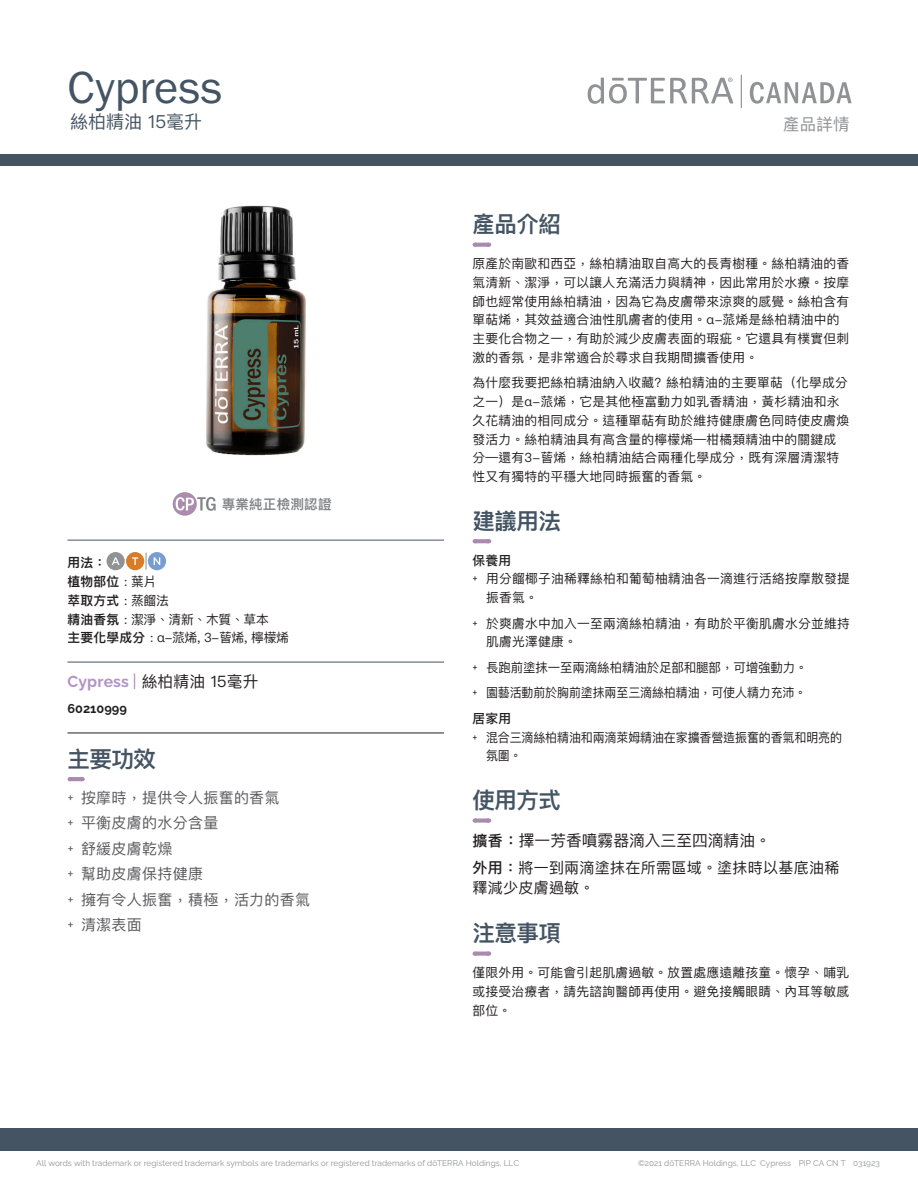
<style>
.page{position:relative;width:918px;height:1188px;background:#fff}
.page>*{position:absolute;margin:0;border:0;box-sizing:border-box;transform-origin:0 0}
.t1{font:46.5px "Franklin Gothic URW Boo";letter-spacing:.005em;color:#445463}
.Header__Sanctuary_da{font:600 22.5px "Ping Fang TC";letter-spacing:-.02em;color:#445463}
.Product_Descriptor_T{font:18px "Ping Fang TC";color:#445463}
.t2{font:16.5px "Ping Fang TC";color:#919295}
.Directions____body{font:15.75px "Ping Fang TC";color:#231f20}
.Tag_Title_not_italic{font:15.75px "Ping Fang TC";letter-spacing:.01em;color:#231f20}
.t3{font:15px "Ping Fang TC";letter-spacing:.02em;color:#5a5a5d}
.Directions____body-2{font:15px/20.2px "Ping Fang TC";letter-spacing:.02em;color:#231f20}
.Body{font:600 13.5px "Ping Fang TC";letter-spacing:.02em;color:#828487}
.Body-2{font:12.75px/18.8px "Ping Fang TC";letter-spacing:.02em;color:#231f20}
.Body-3{font:12.75px/18.8px "Ping Fang TC";letter-spacing:-.01em;color:#231f20;scale:.94 1}
.Oil_Attributes_Panel{font:12.75px "Ping Fang TC";letter-spacing:-.02em;color:#231f20}
.Body-4{font:12.75px "Ping Fang TC";letter-spacing:-.01em;color:#231f20}
.Oil_Attributes_Panel-2{font:600 12.75px "Ping Fang TC";letter-spacing:.02em;color:#231f20}
.Tag_SKU__Bottom_Rule{font:700 12.75px "Ralewayd T";color:#231f20}
.Subheader{font:500 12.75px "Ping Fang TC";letter-spacing:.02em;color:#231f20}
.Oil_Attributes_Top{font:600 12.75px "Ping Fang TC";color:#231f20}
.Footer_Right{font:8.25px "Ralewayd T";color:#919295}
.s1{font-weight:400}
.s2{font-weight:600}
.s3{font-family:"Ralewayd T";font-weight:700;color:#b194c5}
.s4{color:#aa8aae}
.s5{font-family:"Ralewayd T"}
.s6{font-weight:500;font-size:15px}
.s7{font-weight:500}
</style>
<div class="page">
<div style="left:0;top:155px;width:918px;height:11px;background:#445463"></div>
<div style="left:0;top:1128px;width:918px;height:23px;background:#445463"></div>
<svg style="left:750px;top:82px;width:102px;height:22px"></svg>
<svg style="left:588px;top:78px;width:145px;height:26px"></svg>
<hr style="left:741px;top:75px;width:1px;height:33px;background:#919295">
<img style="left:206px;top:205px;width:100px;height:251px">
<svg style="left:475px;top:243px;width:14px;height:4px"></svg>
<svg style="left:475px;top:539px;width:14px;height:4px"></svg>
<svg style="left:475px;top:818px;width:14px;height:5px"></svg>
<svg style="left:475px;top:952px;width:14px;height:4px"></svg>
<hr style="left:68px;top:540px;width:376px;height:1px;background:#445463">
<hr style="left:68px;top:662px;width:376px;height:1px;background:#445463">
<hr style="left:68px;top:733px;width:376px;height:1px;background:#231f20">
<svg style="left:70px;top:777px;width:13px;height:4px"></svg>
<svg style="left:146px;top:553px;width:1px;height:17px"></svg>
<div style="left:107px;top:552px;width:18px;height:18px;background:#919295;border-radius:50%"></div>
<svg style="left:112px;top:557px;width:8px;height:8px"></svg>
<div style="left:126px;top:552px;width:18px;height:18px;background:#d77c29;border-radius:50%"></div>
<svg style="left:132px;top:557px;width:6px;height:8px"></svg>
<div style="left:148px;top:552px;width:18px;height:18px;background:#799cd1;border-radius:50%"></div>
<svg style="left:154px;top:557px;width:6px;height:8px"></svg>
<svg style="left:173px;top:492px;width:43px;height:24px"></svg>
<p class="t1" style="left:68px;top:58px;width:157px">Cypress</p>
<p class="Product_Descriptor_T" style="left:70px;top:111px;width:134px">絲柏精油 15毫升</p>
<p class="Body" style="left:222px;top:495px;width:111px">專業純正檢測認證</p>
<p class="Oil_Attributes_Top" style="left:68px;top:555px;width:40px">用法：</p>
<p class="Oil_Attributes_Panel-2" style="left:68px;top:574px;width:90px">植物部位 <span class="s1">: 葉片</span></p>
<p class="Oil_Attributes_Panel-2" style="left:68px;top:592px;width:103px">萃取方式 <span class="s1">: 蒸餾法</span></p>
<p class="Oil_Attributes_Panel" style="left:68px;top:611px;width:203px"><span class="s2">精油香氛</span> : 潔淨、清新、木質、草本</p>
<p class="Oil_Attributes_Panel" style="left:68px;top:630px;width:223px"><span class="s2">主要化學成分</span> : α-蒎烯, 3-蒈烯, 檸檬烯</p>
<p class="Tag_Title_not_italic" style="left:68px;top:671px;width:192px"><span class="s3">Cypress</span> <span class="s4">|</span> 絲柏精油 15毫升</p>
<p class="Tag_SKU__Bottom_Rule" style="left:68px;top:699px;width:61px">60210999</p>
<p class="Header__Sanctuary_da" style="left:68px;top:745px;width:90px">主要功效</p>
<p class="t3" style="left:68px;top:788px;width:214px"><span class="s5">+</span> 按摩時，提供令人振奮的香氣</p>
<p class="t3" style="left:68px;top:814px;width:152px"><span class="s5">+</span> 平衡皮膚的水分含量</p>
<p class="t3" style="left:68px;top:839px;width:106px"><span class="s5">+</span> 舒緩皮膚乾燥</p>
<p class="t3" style="left:68px;top:865px;width:137px"><span class="s5">+</span> 幫助皮膚保持健康</p>
<p class="t3" style="left:68px;top:890px;width:244px"><span class="s5">+</span> 擁有令人振奮，積極，活力的香氣</p>
<p class="t3" style="left:68px;top:916px;width:76px"><span class="s5">+</span> 清潔表面</p>
<p class="t2" style="left:783px;top:114px;width:68px">產品詳情</p>
<p class="Header__Sanctuary_da" style="left:472px;top:211px;width:90px">產品介紹</p>
<p class="Body-2" style="left:472px;top:254px;width:378px">原產於南歐和西亞，絲柏精油取自高大的長青樹種。絲柏精油的香氣清新、潔淨，可以讓人充滿活力與精神，因此常用於水療。按摩師也經常使用絲柏精油，因為它為皮膚帶來涼爽的感覺。絲柏含有單萜烯，其效益適合油性肌膚者的使用。α-蒎烯是絲柏精油中的主要化合物之一，有助於減少皮膚表面的瑕疵。它還具有樸實但刺激的香氛，是非常適合於尋求自我期間擴香使用。</p>
<p class="Body-2" style="left:472px;top:373px;width:378px">為什麼我要把絲柏精油納入收藏? 絲柏精油的主要單萜（化學成分之一）是α-蒎烯，它是其他極富動力如乳香精油，黃杉精油和永久花精油的相同成分。這種單萜有助於維持健康膚色同時使皮膚煥發活力。絲柏精油具有高含量的檸檬烯—柑橘類精油中的關鍵成分—還有3-蒈烯，絲柏精油結合兩種化學成分，既有深層清潔特性又有獨特的平穩大地同時振奮的香氣。</p>
<p class="Header__Sanctuary_da" style="left:472px;top:507px;width:90px">建議用法</p>
<p class="Subheader" style="left:472px;top:552px;width:40px">保養用</p>
<p class="Body-2" style="left:486px;top:569px;width:365px;text-indent:-14px"><span class="s5">+</span> 用分餾椰子油稀釋絲柏和葡萄柚精油各一滴進行活絡按摩散發提振香氣。</p>
<p class="Body-2" style="left:486px;top:614px;width:365px;text-indent:-14px"><span class="s5">+</span> 於爽膚水中加入一至兩滴絲柏精油，有助於平衡肌膚水分並維持肌膚光澤健康。</p>
<p class="Body-4" style="left:472px;top:660px;width:337px"><span class="s5">+</span> 長跑前塗抹一至兩滴絲柏精油於足部和腿部，可增強動力。</p>
<p class="Body-3" style="left:472px;top:683px;width:357px"><span class="s5">+</span> 園藝活動前於胸前塗抹兩至三滴絲柏精油，可使人精力充沛。</p>
<p class="Subheader" style="left:472px;top:711px;width:40px">居家用</p>
<p class="Body-3" style="left:486px;top:728px;width:380px;text-indent:-14px"><span class="s5">+</span> 混合三滴絲柏精油和兩滴萊姆精油在家擴香營造振奮的香氣和明亮的氛圍。</p>
<p class="Header__Sanctuary_da" style="left:472px;top:786px;width:90px">使用方式</p>
<p class="Directions____body" style="left:472px;top:831px;width:300px"><span class="s6">擴香</span><span class="s7">：</span>擇一芳香噴霧器滴入三至四滴精油。</p>
<p class="Directions____body-2" style="left:472px;top:858px;width:368px"><span class="s7">外用：</span>將一到兩滴塗抹在所需區域。塗抹時以基底油稀釋減少皮膚過敏。</p>
<p class="Header__Sanctuary_da" style="left:472px;top:919px;width:90px">注意事項</p>
<p class="Body-2" style="left:472px;top:963px;width:378px;text-align:justify">僅限外用。可能會引起肌膚過敏。放置處應遠離孩童。懷孕、哺乳或接受治療者，請先諮詢醫師再使用。避免接觸眼睛、內耳等敏感部位。</p>
<p class="Footer_Right" style="left:36px;top:1157px;width:484px">All words with trademark or registered trademark symbols are trademarks or registered trademarks of dōTERRA Holdings, LLC</p>
<p class="Footer_Right" style="left:638px;top:1157px;width:243px">©2021 dōTERRA Holdings, LLC Cypress PIP CA CN T 031923</p>
</div>
